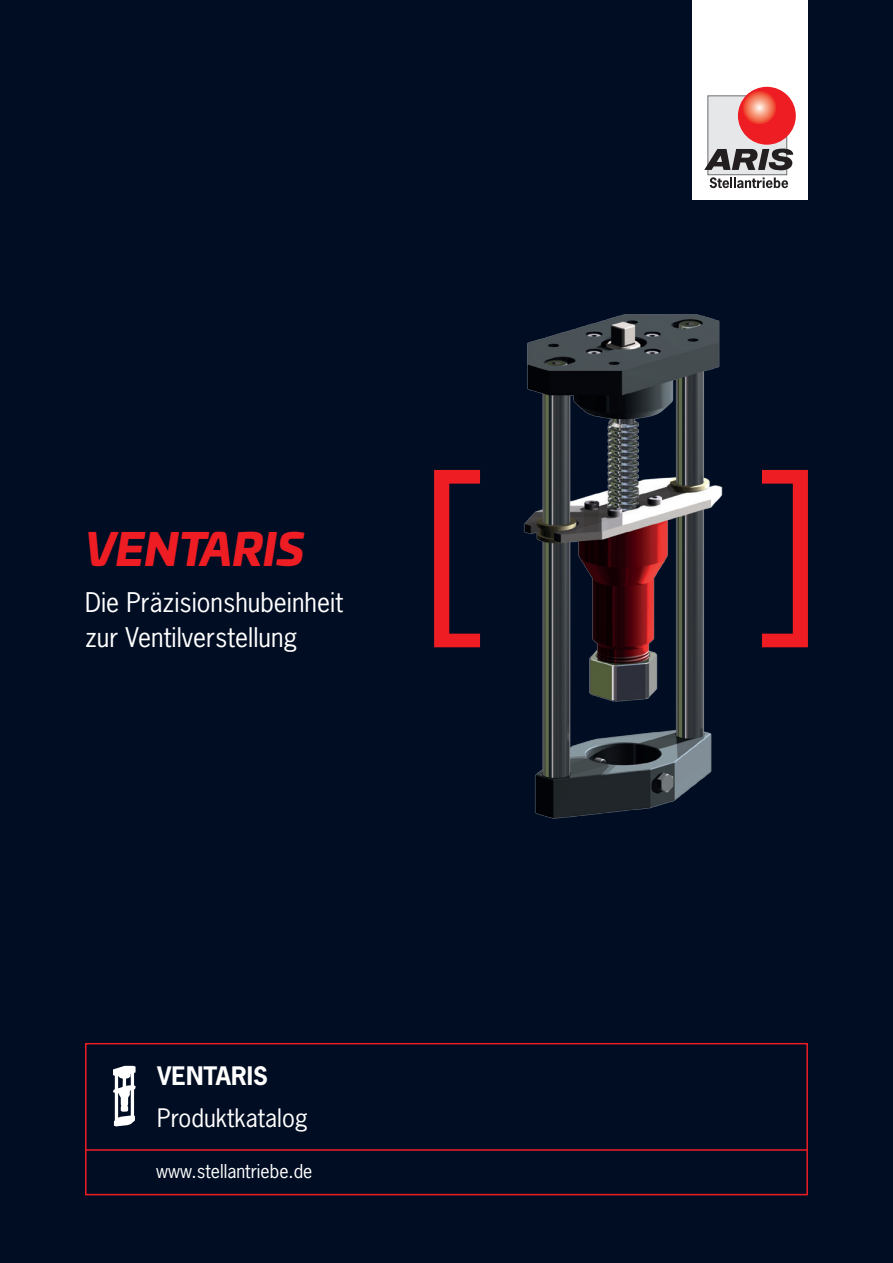
<style>
.page{position:relative;width:893px;height:1263px;background:#000d23}
.page>*{position:absolute;margin:0;border:0;box-sizing:border-box;transform-origin:0 0}
.t1{font:italic 900 43.5px "Univia Pro";color:#ee1d23}
.t2{font:25.5px/35px "News Gothic Std";color:#fff}
.t3{font:24px "News Gothic Std";color:#fff}
.t4{font:700 24px "News Gothic Std";color:#fff}
.t5{font:18px "News Gothic Std";color:#fff}
</style>
<div class="page">
<div style="left:85px;top:1043px;width:723px;height:152px;border:2px solid #ee1d23"></div>
<hr style="left:85px;top:1149px;width:723px;height:2px;background:#ee1d23">
<svg style="left:113px;top:1066px;width:23px;height:60px"></svg>
<div style="left:693px;top:0;width:115px;height:199px;background:#fff"></div>
<svg style="left:710px;top:177px;width:78px;height:11px"></svg>
<div style="left:708px;top:96px;width:79px;height:79px;background:#e6e7e9;border:1px solid #6c6d70"></div>
<div style="left:738px;top:87px;width:58px;height:58px;background:#ee1d23;border-radius:50%"></div>
<svg style="left:742px;top:90px;width:34px;height:34px"></svg>
<svg style="left:704px;top:148px;width:89px;height:22px"></svg>
<svg style="left:434px;top:470px;width:46px;height:177px"></svg>
<svg style="left:762px;top:470px;width:46px;height:177px"></svg>
<img style="left:524px;top:314px;width:199px;height:505px">
<h1 class="t1" style="left:85px;top:514px;width:221px">VENTARIS</h1>
<p class="t2" style="left:85px;top:585px;width:260px">Die Präzisionshubeinheit zur Ventilverstellung</p>
<p class="t4" style="left:157px;top:1059px;width:112px">VENTARIS</p>
<p class="t3" style="left:157px;top:1102px;width:152px">Produktkatalog</p>
<p class="t5" style="left:156px;top:1160px;width:158px">www.stellantriebe.de</p>
</div>
